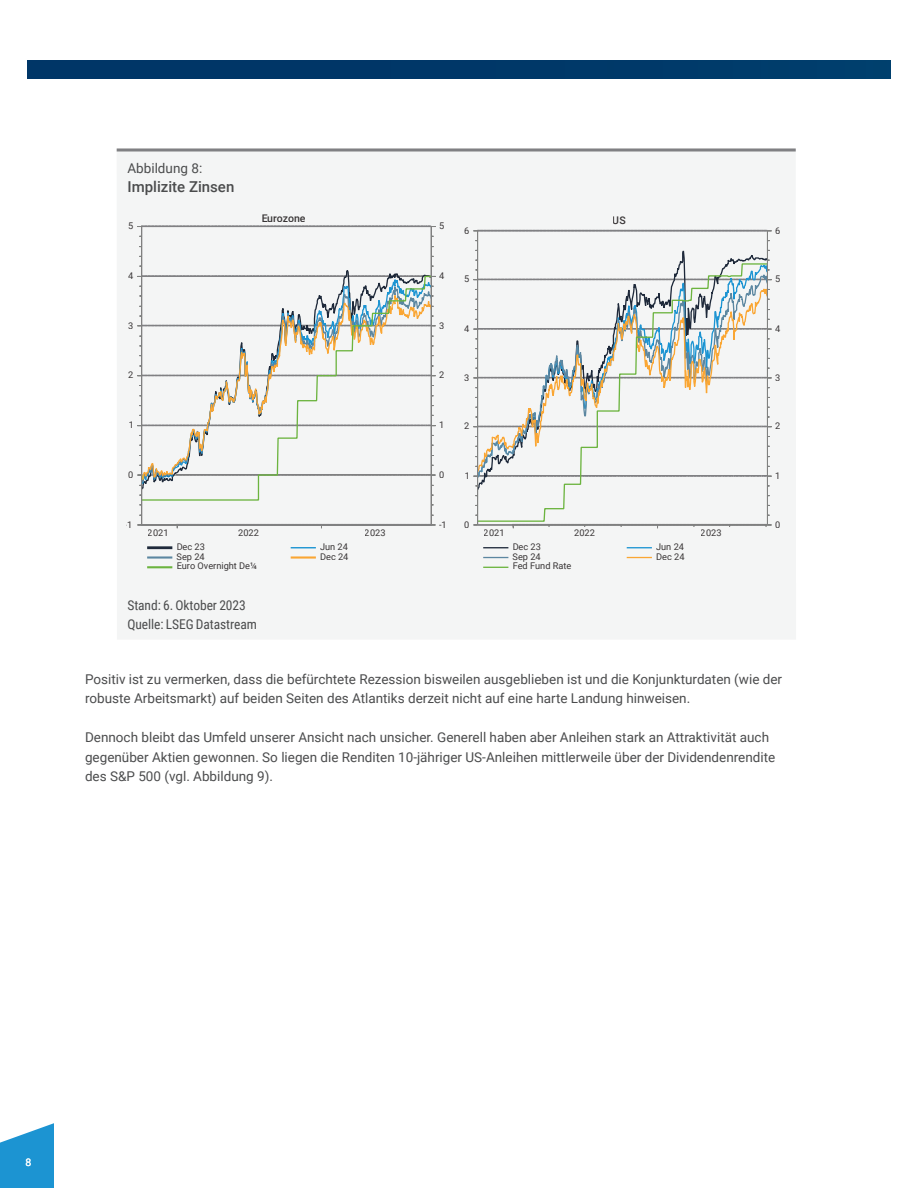
<style>
.page{position:relative;width:918px;height:1188px;background:#fff}
.page>*{position:absolute;margin:0;border:0;box-sizing:border-box;transform-origin:0 0}
.t1{font:500 15px "Roboto";color:#4b4c4d}
.t2{font:13.5px/19.5px "Roboto";color:#4b4c4d}
.t3{font:13.5px/19.2px "Roboto Condensed";letter-spacing:-.005em;color:#4b4c4d}
.t4{font:500 10.5px "Roboto";color:#231f20}
.t5{font:10.5px "Roboto";color:#fff}
.t6{font:9.15px "Roboto";color:#231f20}
</style>
<div class="page">
<div style="left:27px;top:60px;width:891px;height:19px;background:#003768"></div>
<div style="left:891px;top:0;width:27px;height:1188px;background:#fff"></div>
<svg style="left:0;top:1123px;width:54px;height:65px"></svg>
<div style="left:117px;top:148px;width:679px;height:492px;background:#f4f5f5"></div>
<svg style="left:117px;top:148px;width:679px;height:4px"></svg>
<svg style="left:144px;top:275px;width:285px;height:226px"></svg>
<svg style="left:480px;top:263px;width:286px;height:259px"></svg>
<hr style="left:431px;top:227px;width:1px;height:298px;background:#808180">
<svg style="left:137px;top:226px;width:299px;height:1px"></svg>
<svg style="left:137px;top:276px;width:299px;height:1px"></svg>
<svg style="left:137px;top:325px;width:299px;height:2px"></svg>
<svg style="left:137px;top:375px;width:299px;height:1px"></svg>
<svg style="left:137px;top:425px;width:299px;height:1px"></svg>
<svg style="left:137px;top:455px;width:299px;height:41px"></svg>
<svg style="left:137px;top:524px;width:299px;height:4px"></svg>
<hr style="left:141px;top:227px;width:1px;height:298px;background:#808180">
<hr style="left:767px;top:231px;width:1px;height:294px;background:#808180">
<svg style="left:473px;top:230px;width:299px;height:2px"></svg>
<svg style="left:473px;top:279px;width:299px;height:1px"></svg>
<svg style="left:473px;top:328px;width:299px;height:2px"></svg>
<svg style="left:473px;top:377px;width:299px;height:2px"></svg>
<svg style="left:473px;top:426px;width:299px;height:1px"></svg>
<svg style="left:473px;top:476px;width:299px;height:1px"></svg>
<svg style="left:473px;top:524px;width:299px;height:4px"></svg>
<hr style="left:477px;top:231px;width:1px;height:294px;background:#808180">
<hr style="left:147px;top:546px;width:25px;height:3px;background:#1e293a">
<svg style="left:291px;top:547px;width:25px;height:1px"></svg>
<hr style="left:147px;top:556px;width:25px;height:3px;background:#5c87a1">
<hr style="left:291px;top:556px;width:25px;height:3px;background:#faa633">
<hr style="left:147px;top:566px;width:25px;height:2px;background:#6cb43f">
<svg style="left:483px;top:547px;width:25px;height:1px"></svg>
<svg style="left:627px;top:547px;width:25px;height:1px"></svg>
<svg style="left:483px;top:557px;width:25px;height:1px"></svg>
<svg style="left:627px;top:557px;width:25px;height:1px"></svg>
<svg style="left:483px;top:567px;width:25px;height:1px"></svg>
<p class="t2" style="left:127px;top:158px;width:76px">Abbildung 8:</p>
<p class="t1" style="left:127px;top:176px;width:108px">Implizite Zinsen</p>
<p class="t6" style="left:128px;top:220px;width:7px">5</p>
<p class="t4" style="left:261px;top:211px;width:46px">Eurozone</p>
<p class="t4" style="left:613px;top:213px;width:15px">US</p>
<p class="t6" style="left:439px;top:220px;width:7px">5</p>
<p class="t6" style="left:464px;top:224px;width:7px">6</p>
<p class="t6" style="left:775px;top:224px;width:7px">6</p>
<p class="t6" style="left:128px;top:269px;width:7px">4</p>
<p class="t6" style="left:439px;top:269px;width:7px">4</p>
<p class="t6" style="left:464px;top:273px;width:7px">5</p>
<p class="t6" style="left:775px;top:273px;width:7px">5</p>
<p class="t6" style="left:128px;top:319px;width:7px">3</p>
<p class="t6" style="left:439px;top:319px;width:7px">3</p>
<p class="t6" style="left:464px;top:322px;width:7px">4</p>
<p class="t6" style="left:775px;top:322px;width:7px">4</p>
<p class="t6" style="left:128px;top:369px;width:7px">2</p>
<p class="t6" style="left:439px;top:369px;width:7px">2</p>
<p class="t6" style="left:464px;top:371px;width:7px">3</p>
<p class="t6" style="left:775px;top:371px;width:7px">3</p>
<p class="t6" style="left:128px;top:419px;width:7px">1</p>
<p class="t6" style="left:439px;top:419px;width:7px">1</p>
<p class="t6" style="left:464px;top:420px;width:7px">2</p>
<p class="t6" style="left:775px;top:420px;width:7px">2</p>
<p class="t6" style="left:128px;top:468px;width:7px">0</p>
<p class="t6" style="left:439px;top:468px;width:7px">0</p>
<p class="t6" style="left:464px;top:469px;width:7px">1</p>
<p class="t6" style="left:775px;top:469px;width:7px">1</p>
<p class="t6" style="left:125px;top:518px;width:9px">-1</p>
<p class="t6" style="left:148px;top:527px;width:22px">2021</p>
<p class="t6" style="left:238px;top:527px;width:22px">2022</p>
<p class="t6" style="left:365px;top:527px;width:22px">2023</p>
<p class="t6" style="left:439px;top:518px;width:9px">-1</p>
<p class="t6" style="left:464px;top:518px;width:7px">0</p>
<p class="t6" style="left:484px;top:527px;width:22px">2021</p>
<p class="t6" style="left:574px;top:527px;width:22px">2022</p>
<p class="t6" style="left:701px;top:527px;width:22px">2023</p>
<p class="t6" style="left:775px;top:518px;width:7px">0</p>
<p class="t6" style="left:177px;top:540px;width:30px">Dec 23</p>
<p class="t6" style="left:320px;top:540px;width:29px">Jun 24</p>
<p class="t6" style="left:177px;top:550px;width:30px">Sep 24</p>
<p class="t6" style="left:320px;top:550px;width:30px">Dec 24</p>
<p class="t6" style="left:177px;top:560px;width:82px">Euro Overnight De¼</p>
<p class="t6" style="left:513px;top:540px;width:30px">Dec 23</p>
<p class="t6" style="left:656px;top:540px;width:29px">Jun 24</p>
<p class="t6" style="left:513px;top:550px;width:30px">Sep 24</p>
<p class="t6" style="left:656px;top:550px;width:30px">Dec 24</p>
<p class="t6" style="left:513px;top:560px;width:60px">Fed Fund Rate</p>
<p class="t3" style="left:127px;top:595px;width:131px">Stand: 6. Oktober 2023<br>Quelle: LSEG Datastream</p>
<p class="t2" style="left:85px;top:669px;width:699px">Positiv ist zu vermerken, dass die befürchtete Rezession bisweilen ausgeblieben ist und die Konjunkturdaten (wie der robuste Arbeitsmarkt) auf beiden Seiten des Atlantiks derzeit nicht auf eine harte Landung hinweisen.</p>
<p class="t2" style="left:85px;top:727px;width:692px">Dennoch bleibt das Umfeld unserer Ansicht nach unsicher. Generell haben aber Anleihen stark an Attraktivität auch gegenüber Aktien gewonnen. So liegen die Renditen 10-jähriger US-Anleihen mittlerweile über der Dividendenrendite des S&amp;P 500 (vgl. Abbildung 9).</p>
<p class="t5" style="left:26px;top:1155px;width:7px">8</p>
</div>
